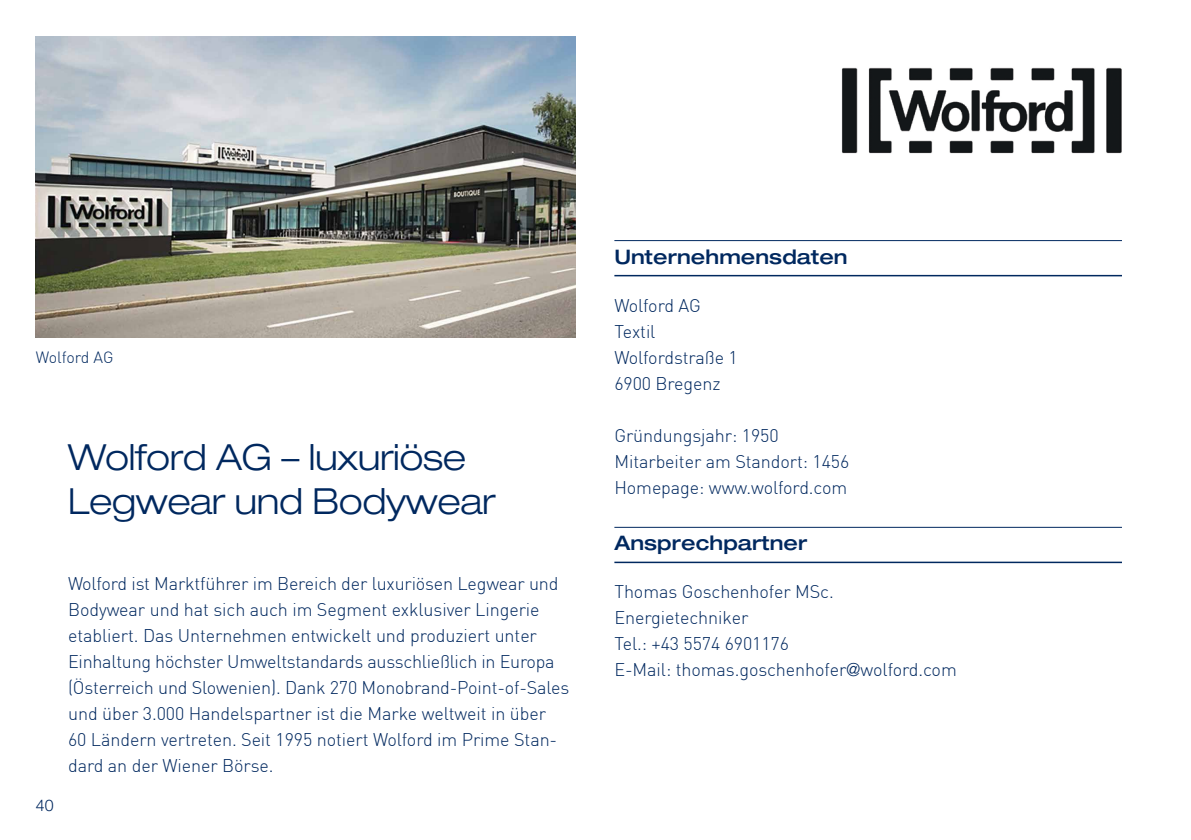
<style>
.page{position:relative;width:1191px;height:840px;background:#fff}
.page>*{position:absolute;margin:0;border:0;box-sizing:border-box;transform-origin:0 0}
.t1{font:300 expanded 36px/44px "Helvetica Neue LT Std";letter-spacing:-.01em;color:#00285f}
.t2{font:500 expanded 20px "Helvetica Neue LT Std";letter-spacing:.005em;color:#00285f}
.t3{font:300 18px/26px "DIN";letter-spacing:-.005em;color:#00285f}
.t4{font:300 16px "DIN";letter-spacing:-.01em;color:#00285f}
.t5{font:300 16px "Helvetica Neue LT Std";color:#00285f}
.s1{font-family:"Helvetica Neue LT Std"}
</style>
<div class="page">
<img style="left:841px;top:67px;width:281px;height:87px">
<hr style="left:614px;top:526px;width:508px;height:1px;background:#00285f">
<hr style="left:614px;top:561px;width:508px;height:2px;background:#00285f">
<hr style="left:614px;top:240px;width:508px;height:1px;background:#00285f">
<hr style="left:614px;top:275px;width:508px;height:1px;background:#00285f">
<img style="left:36px;top:36px;width:539px;height:301px">
<p class="t4" style="left:36px;top:347px;width:79px">Wolford AG</p>
<h1 class="t1" style="left:68px;top:435px;width:429px">Wolford AG – luxuriöse<br>Legwear und Bodywear</h1>
<p class="t5" style="left:36px;top:794px;width:19px">40</p>
<p class="t3" style="left:68px;top:569px;width:502px">Wolford ist Marktführer im Bereich der luxuriösen Legwear und Bodywear und hat sich auch im Segment exklusiver Lingerie etabliert. Das Unternehmen entwickelt und produziert unter Einhaltung höchster Umweltstandards ausschließlich in Europa (Österreich und Slowenien). Dank 270 Monobrand-Point-of-Sales und über 3.000 Handelspartner ist die Marke weltweit in über<br>60 Ländern vertreten. Seit 1995 notiert Wolford im Prime Stan&shy;dard an der Wiener Börse.</p>
<p class="t2" style="left:614px;top:244px;width:235px">Unternehmensdaten</p>
<p class="t3" style="left:614px;top:292px;width:125px">Wolford AG<br>Textil<br>Wolfordstraße 1<br>6900 Bregenz</p>
<p class="t3" style="left:614px;top:422px;width:236px">Gründungsjahr: 1950<br>Mitarbeiter am Standort: 1456<br>Homepage: www.wolford.com</p>
<p class="t2" style="left:614px;top:530px;width:194px">Ansprechpartner</p>
<p class="t3" style="left:614px;top:578px;width:344px">Thomas Goschenhofer MSc.<br>Energietechniker<br>Tel.: +43 5574 6901176<br>E-Mail: thomas.goschenhofer<span class="s1">@</span>wolford.com</p>
</div>
